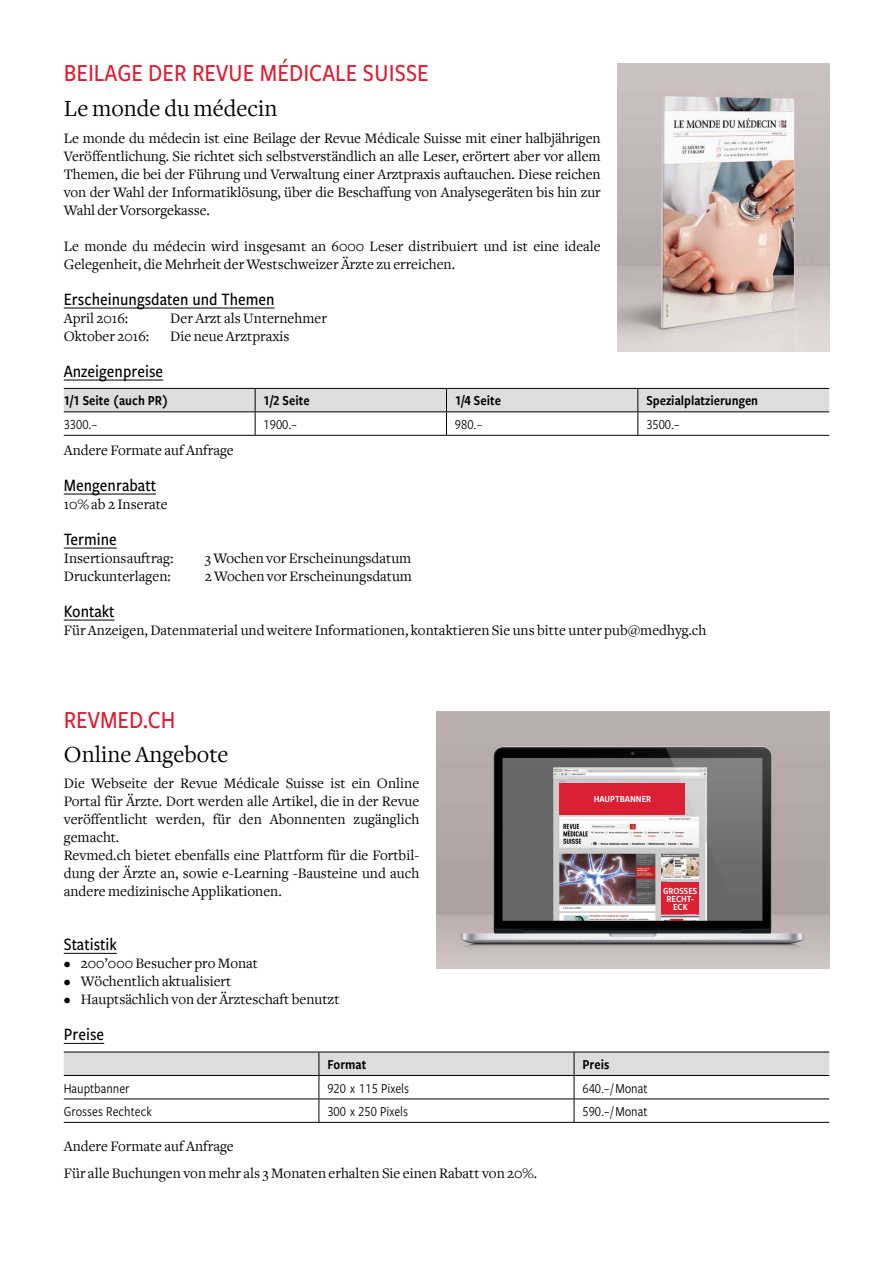
<style>
.page{position:relative;width:893px;height:1263px;background:#fff}
.page>*{position:absolute;margin:0;border:0;box-sizing:border-box;transform-origin:0 0}
.t1{font:500 25.5px "Freight Sans Cnd Pro";color:#da2032}
.t2{font:24px "Freight Text";color:#000}
.t3{font:500 18px "Freight Sans Cnd Pro";color:#000}
.t4{font:15px/18px "Freight Text";color:#000}
.t5{font:14.25px "Freight Sans Cnd Pro";color:#000}
.t6{font:14.25px "Freight Sans Cnd Pro Semi";color:#000}
.t7{font:9.75px/7.6px "Freight Sans Cnd Pro Semi";color:#fff;text-align:center}
</style>
<div class="page">
<hr style="left:64px;top:308px;width:211px;height:1px;background:#000">
<hr style="left:64px;top:380px;width:99px;height:1px;background:#000">
<hr style="left:64px;top:494px;width:92px;height:1px;background:#000">
<hr style="left:64px;top:548px;width:53px;height:1px;background:#000">
<hr style="left:64px;top:620px;width:51px;height:1px;background:#000">
<hr style="left:64px;top:953px;width:53px;height:1px;background:#000">
<hr style="left:64px;top:1043px;width:40px;height:1px;background:#000">
<svg style="left:64px;top:388px;width:765px;height:47px"></svg>
<hr style="left:64px;top:435px;width:191px;height:1px;background:#000">
<hr style="left:255px;top:435px;width:191px;height:1px;background:#000">
<hr style="left:446px;top:435px;width:192px;height:1px;background:#000">
<hr style="left:638px;top:435px;width:191px;height:1px;background:#000">
<svg style="left:64px;top:1052px;width:765px;height:70px"></svg>
<hr style="left:64px;top:1122px;width:255px;height:1px;background:#000">
<hr style="left:319px;top:1122px;width:255px;height:1px;background:#000">
<hr style="left:574px;top:1122px;width:255px;height:1px;background:#000">
<img style="left:618px;top:64px;width:211px;height:287px">
<img style="left:436px;top:711px;width:393px;height:258px">
<div style="left:560px;top:783px;width:125px;height:32px;background:#da2032"></div>
<div style="left:661px;top:882px;width:38px;height:32px;background:#da2032"></div>
<h1 class="t1" style="left:64px;top:56px;width:367px">BEILAGE DER REVUE MÉDICALE SUISSE</h1>
<h2 class="t2" style="left:64px;top:96px;width:215px">Le monde du médecin</h2>
<p class="t4" style="left:64px;top:129px;width:538px;text-align:justify">Le monde du médecin ist eine Beilage der Revue Médicale Suisse mit einer halbjährigen Veröffentlichung. Sie richtet sich selbstverständlich an alle Leser, erörtert aber vor allem Themen, die bei der Führung und Verwaltung einer Arztpraxis auftauchen. Diese reichen von der Wahl der Informatiklösung, über die Beschaffung von Analysegeräten bis hin zur Wahl der Vorsorgekasse.</p>
<p class="t4" style="left:64px;top:237px;width:538px">Le monde du médecin wird insgesamt an 6000 Leser distribuiert und ist eine ideale<br>Gelegenheit, die Mehrheit der Westschweizer Ärzte zu erreichen.</p>
<p class="t3" style="left:64px;top:287px;width:212px">Erscheinungsdaten und Themen</p>
<p class="t4" style="left:64px;top:309px;width:66px">April 2016:</p>
<p class="t4" style="left:170px;top:309px;width:158px">Der Arzt als Unternehmer</p>
<p class="t4" style="left:64px;top:327px;width:87px">Oktober 2016:</p>
<p class="t4" style="left:170px;top:327px;width:121px">Die neue Arztpraxis</p>
<p class="t3" style="left:64px;top:359px;width:101px">Anzeigenpreise</p>
<p class="t6" style="left:64px;top:391px;width:106px">1/1 Seite (auch PR)</p>
<p class="t6" style="left:264px;top:391px;width:48px">1/2 Seite</p>
<p class="t6" style="left:455px;top:391px;width:48px">1/4 Seite</p>
<p class="t6" style="left:646px;top:391px;width:113px">Spezialplatzierungen</p>
<p class="t5" style="left:64px;top:415px;width:35px">3300.–</p>
<p class="t5" style="left:264px;top:415px;width:35px">1900.–</p>
<p class="t5" style="left:455px;top:415px;width:29px">980.–</p>
<p class="t5" style="left:646px;top:415px;width:35px">3500.–</p>
<p class="t4" style="left:64px;top:441px;width:172px">Andere Formate auf Anfrage</p>
<p class="t3" style="left:64px;top:473px;width:94px">Mengenrabatt</p>
<p class="t4" style="left:64px;top:495px;width:106px">10% ab 2 Inserate</p>
<p class="t3" style="left:64px;top:527px;width:55px">Termine</p>
<p class="t4" style="left:64px;top:549px;width:111px">Insertionsauftrag:</p>
<p class="t4" style="left:205px;top:549px;width:208px">3 Wochen vor Erscheinungsdatum</p>
<p class="t4" style="left:64px;top:567px;width:109px">Druckunterlagen:</p>
<p class="t4" style="left:205px;top:567px;width:209px">2 Wochen vor Erscheinungsdatum</p>
<p class="t3" style="left:64px;top:599px;width:52px">Kontakt</p>
<p class="t4" style="left:64px;top:621px;width:644px">Für Anzeigen, Datenmaterial und weitere Informationen, kontaktieren Sie uns bitte unter pub@medhyg.ch</p>
<h1 class="t1" style="left:64px;top:703px;width:113px">REVMED.CH</h1>
<h2 class="t2" style="left:64px;top:741px;width:166px">Online Angebote</h2>
<p class="t4" style="left:64px;top:775px;width:357px">Die Webseite der Revue Médicale Suisse ist ein Online Portal für Ärzte. Dort werden alle Artikel, die in der Revue veröffentlicht werden, für den Abonnenten zugänglich gemacht.<br>Revmed.ch bietet ebenfalls eine Plattform für die Fortbil&shy;dung der Ärzte an, sowie e-Learning -Bausteine und auch andere medizinische Applikationen.</p>
<p class="t3" style="left:64px;top:932px;width:55px">Statistik</p>
<p class="t4" style="left:64px;top:955px;width:196px">• 200’000 Besucher pro Monat</p>
<p class="t4" style="left:64px;top:973px;width:169px">• Wöchentlich aktualisiert</p>
<p class="t4" style="left:64px;top:991px;width:277px">• Hauptsächlich von der Ärzteschaft benutzt</p>
<p class="t3" style="left:64px;top:1022px;width:42px">Preise</p>
<p class="t7" style="left:594px;top:795px;width:58px">HAUPTBANN ER</p>
<p class="t6" style="left:327px;top:1055px;width:40px">Format</p>
<p class="t6" style="left:583px;top:1055px;width:28px">Preis</p>
<p class="t5" style="left:64px;top:1078px;width:67px">Hauptbanner</p>
<p class="t5" style="left:327px;top:1078px;width:83px">920 x 115 Pixels</p>
<p class="t5" style="left:583px;top:1078px;width:66px">640.– / Monat</p>
<p class="t5" style="left:64px;top:1102px;width:90px">Grosses Rechteck</p>
<p class="t5" style="left:327px;top:1102px;width:82px">300 x 250 Pixels</p>
<p class="t5" style="left:583px;top:1102px;width:66px">590.– / Monat</p>
<p class="t4" style="left:64px;top:1133px;width:475px;line-height:26.5px">Andere Formate auf Anfrage<br>Für alle Buchungen von mehr als 3 Monaten erhalten Sie einen Rabatt von 20%.</p>
<p class="t7" style="left:663px;top:887px;width:36px">GROSSES<br>RECHT-<br>ECK</p>
</div>
